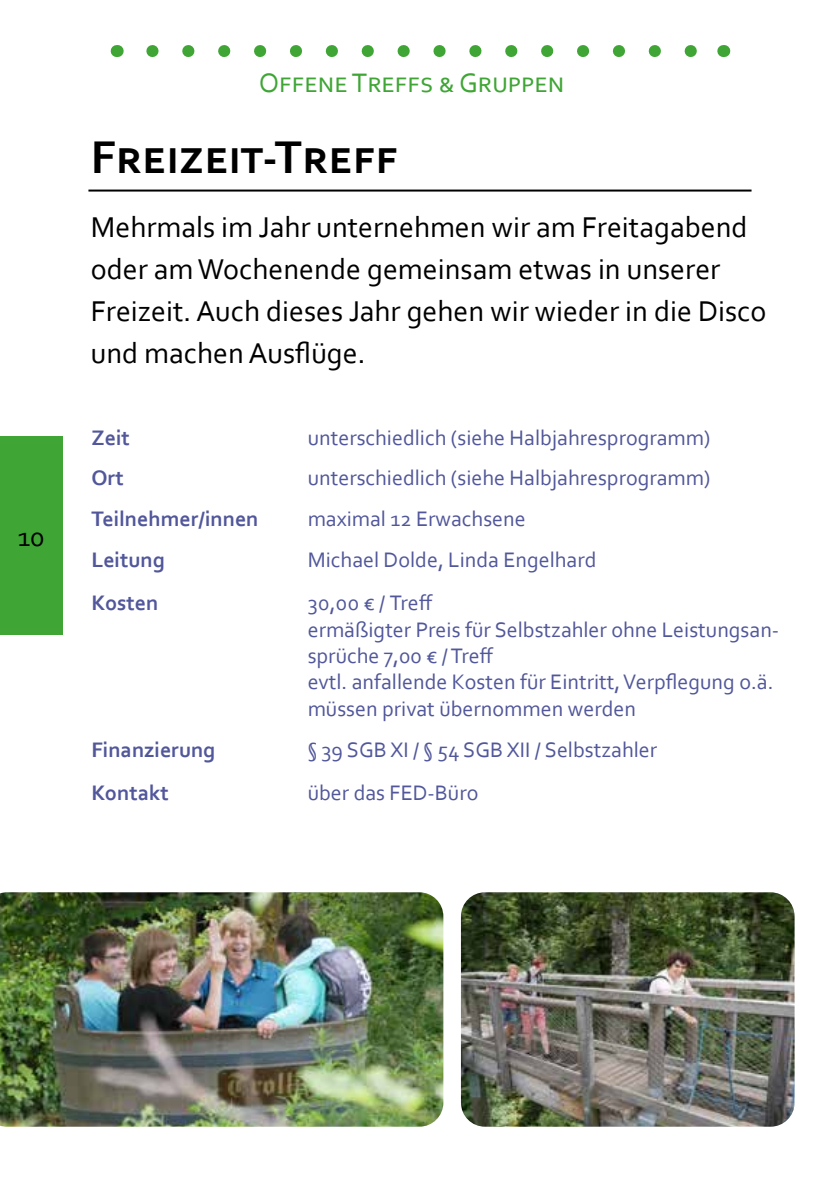
<style>
.page{position:relative;width:840px;height:1191px;background:#fff}
.page>*{position:absolute;margin:0;border:0;box-sizing:border-box;transform-origin:0 0}
.t1{font:700 48px "Corbel";color:#000}
.t2{font:30px/42px "Corbel";color:#000}
.t3{font:28px "Corbel";color:#3fa535}
.t4{font:28px "Corbel";color:#000}
.t5{font:22px/26.4px "Corbel";color:#51579a}
.t6{font:700 22px "Corbel";color:#51579a}
</style>
<div class="page">
<svg style="left:152px;top:45px;width:545px;height:12px"></svg>
<svg style="left:117px;top:45px;width:1px;height:12px"></svg>
<svg style="left:723px;top:45px;width:1px;height:12px"></svg>
<div style="left:0;top:437px;width:62px;height:198px;background:#3fa535"></div>
<hr style="left:88px;top:189px;width:663px;height:2px;background:#000">
<img style="left:0;top:892px;width:443px;height:234px">
<img style="left:460px;top:892px;width:334px;height:234px">
<p class="t4" style="left:18px;top:520px;width:28px">10</p>
<p class="t3" style="left:258px;top:65px;width:307px">Offene Treffs &amp; Gruppen</p>
<h1 class="t1" style="left:91px;top:127px;width:309px">Freizeit-Treff</h1>
<h2 class="t2" style="left:91px;top:205px;width:676px">Mehrmals im Jahr unternehmen wir am Freitagabend oder am Wochenende gemeinsam etwas in unserer Freizeit. Auch dieses Jahr gehen wir wieder in die Disco und machen Ausflüge.</h2>
<p class="t6" style="left:91px;top:423px;width:40px">Zeit</p>
<p class="t5" style="left:307px;top:423px;width:404px">unterschiedlich (siehe Halbjahresprogramm)</p>
<p class="t6" style="left:91px;top:464px;width:34px">Ort</p>
<p class="t5" style="left:307px;top:464px;width:404px">unterschiedlich (siehe Halbjahresprogramm)</p>
<p class="t6" style="left:91px;top:505px;width:168px">Teilnehmer/innen</p>
<p class="t5" style="left:307px;top:505px;width:219px">maximal 12 Erwachsene</p>
<p class="t6" style="left:91px;top:546px;width:75px">Leitung</p>
<p class="t5" style="left:307px;top:546px;width:290px">Michael Dolde, Linda Engelhard</p>
<p class="t6" style="left:91px;top:589px;width:68px">Kosten</p>
<p class="t5" style="left:307px;top:589px;width:473px">30,00 € / Treff<br>ermäßigter Preis für Selbstzahler ohne Leistungsan&shy;sprüche 7,00 € / Treff<br>evtl. anfallende Kosten für Eintritt, Verpflegung o.ä. müssen privat übernommen werden</p>
<p class="t6" style="left:91px;top:735px;width:125px">Finanzierung</p>
<p class="t5" style="left:307px;top:735px;width:351px">§ 39 SGB XI / § 54 SGB XII / Selbstzahler</p>
<p class="t6" style="left:91px;top:779px;width:79px">Kontakt</p>
<p class="t5" style="left:307px;top:779px;width:172px">über das FED-Büro</p>
</div>
